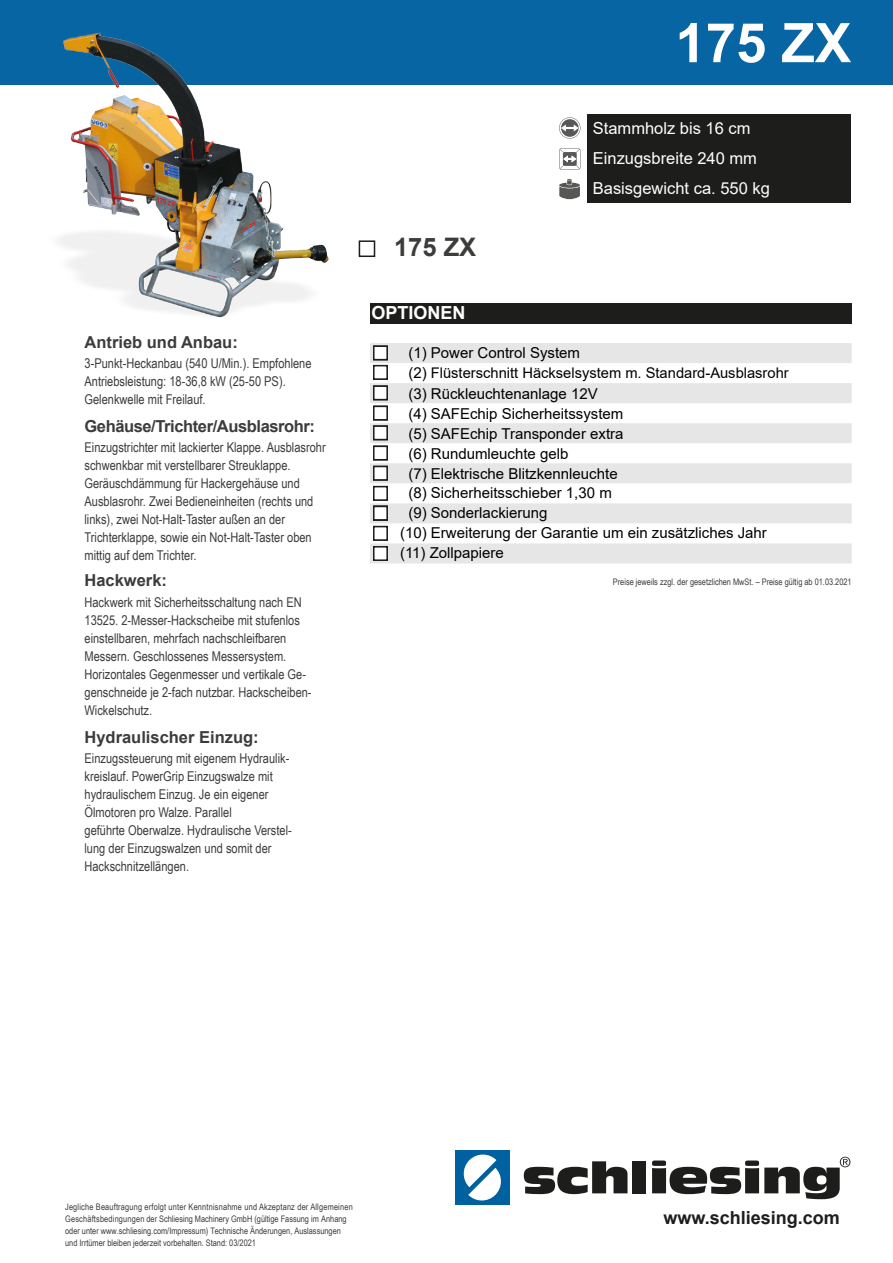
<style>
.page{position:relative;width:893px;height:1263px;background:#fff}
.page>*{position:absolute;margin:0;border:0;box-sizing:border-box;transform-origin:0 0}
.t1{font:700 54.6px "Arial";color:#fff}
.t2{font:700 25.5px "Arial";color:#3c3c3b}
.t3{font:700 18px "Arial";color:#1d1d1b}
.t4{font:700 18px "Arial";color:#fff}
.t5{font:16.5px/30px "Arial";color:#fff}
.t6{font:700 16.5px "Arial";color:#3c3c3b}
.t7{font:700 16.5px "Arial";letter-spacing:-.025em;color:#3c3c3b}
.t8{font:15px "Arial";color:#000}
.t9{font:14.7px "Arial";color:#000}
.t10{font:13.5px/18px "Arial Narrow";color:#3c3c3b}
.t11{font:9px/12px "Arial Narrow";color:#3c3c3b}
.s1{font-size:15px}
</style>
<div class="page">
<div style="left:0;top:0;width:893px;height:85px;background:#0865a4"></div>
<img style="left:59px;top:32px;width:331px;height:292px">
<div style="left:587px;top:114px;width:263px;height:88px;background:#1d1d1b"></div>
<svg style="left:559px;top:148px;width:21px;height:22px"></svg>
<svg style="left:559px;top:117px;width:21px;height:22px"></svg>
<svg style="left:559px;top:179px;width:21px;height:21px"></svg>
<svg style="left:524px;top:1161px;width:103px;height:33px"></svg>
<div style="left:632px;top:1161px;width:14px;height:32px;background:#1d1d1b"></div>
<div style="left:455px;top:1150px;width:55px;height:55px;background:#0061a1"></div>
<svg style="left:463px;top:1154px;width:38px;height:47px"></svg>
<svg style="left:652px;top:1157px;width:198px;height:42px"></svg>
<div style="left:359px;top:240px;width:16px;height:17px;background:#fff;border:2px solid #1d1d1b"></div>
<div style="left:370px;top:303px;width:482px;height:20px;background:#1d1d1b"></div>
<svg style="left:370px;top:343px;width:482px;height:220px;fill:#e6e6e6"></svg>
<div style="left:373px;top:385px;width:15px;height:15px;background:#fff;border:2px solid #1d1d1b"></div>
<div style="left:373px;top:406px;width:15px;height:14px;background:#fff;border:2px solid #1d1d1b"></div>
<div style="left:373px;top:425px;width:15px;height:15px;background:#fff;border:2px solid #1d1d1b"></div>
<div style="left:373px;top:446px;width:15px;height:14px;background:#fff;border:2px solid #1d1d1b"></div>
<div style="left:373px;top:466px;width:15px;height:15px;background:#fff;border:2px solid #1d1d1b"></div>
<div style="left:373px;top:486px;width:15px;height:15px;background:#fff;border:2px solid #1d1d1b"></div>
<div style="left:373px;top:506px;width:15px;height:15px;background:#fff;border:2px solid #1d1d1b"></div>
<div style="left:373px;top:526px;width:15px;height:15px;background:#fff;border:2px solid #1d1d1b"></div>
<div style="left:373px;top:546px;width:15px;height:15px;background:#fff;border:2px solid #1d1d1b"></div>
<div style="left:373px;top:365px;width:15px;height:15px;background:#fff;border:2px solid #1d1d1b"></div>
<div style="left:373px;top:345px;width:15px;height:15px;background:#fff;border:2px solid #1d1d1b"></div>
<p class="t6" style="left:85px;top:330px;width:155px">Antrieb und Anbau:</p>
<p class="t10" style="left:85px;top:353px;width:229px">3-Punkt-Heckanbau (540 U/Min.). Empfohlene<br>Antriebsleistung: 18-36,8 kW (25-50 PS).<br>Gelenkwelle mit Freilauf.</p>
<p class="t7" style="left:85px;top:414px;width:232px">Gehäuse/Trichter/Ausblasrohr:</p>
<p class="t10" style="left:85px;top:438px;width:243px">Einzugstrichter mit lackierter Klappe. Ausblasrohr schwenkbar mit verstellbarer Streuklappe.<br>Geräuschdämmung für Hackergehäuse und Ausblasrohr. Zwei Bedieneinheiten (rechts und links), zwei Not-Halt-Taster außen an der Trichterklappe, sowie ein Not-Halt-Taster oben mittig auf dem Trichter.</p>
<p class="t6" style="left:85px;top:569px;width:84px">Hackwerk:</p>
<p class="t10" style="left:85px;top:592px;width:229px">Hackwerk mit Sicherheitsschaltung nach EN 13525. 2-Messer-Hackscheibe mit stufenlos einstellbaren, mehrfach nachschleifbaren Messern. Geschlossenes Messersystem.<br>Horizontales Gegenmesser und vertikale Ge&shy;genschneide je 2-fach nutzbar. Hackscheiben-Wickelschutz.</p>
<p class="t6" style="left:85px;top:725px;width:176px">Hydraulischer Einzug:</p>
<p class="t10" style="left:85px;top:748px;width:209px">Einzugssteuerung mit eigenem Hydraulik&shy;kreislauf. PowerGrip Einzugswalze mit hydraulischem Einzug. Je ein eigener Ölmotoren pro Walze. Parallel<br>geführte Oberwalze. Hydraulische Verstel&shy;lung der Einzugswalzen und somit der Hackschnitzellängen.</p>
<h1 class="t1" style="left:675px;top:5px;width:177px">175 ZX</h1>
<h2 class="t2" style="left:394px;top:230px;width:84px">175 ZX</h2>
<p class="t5" style="left:593px;top:113px;width:179px">Stammholz bis 16 cm<br>Einzugsbreite 240 mm<br>Basisgewicht ca. 550 kg</p>
<h3 class="t4" style="left:371px;top:300px;width:95px">OPTIONEN</h3>
<p class="t8" style="left:408px;top:343px;width:173px">(1) Power Control System</p>
<p class="t9" style="left:408px;top:363px;width:382px"><span class="s1">(2)</span> Flüsterschnitt Häckselsystem m. Standard-Ausblasrohr</p>
<p class="t8" style="left:408px;top:383px;width:191px">(3) Rückleuchtenanlage 12V</p>
<p class="t8" style="left:408px;top:403px;width:217px">(4) SAFEchip Sicherheitssystem</p>
<p class="t8" style="left:408px;top:423px;width:217px">(5) SAFEchip Transponder extra</p>
<p class="t8" style="left:408px;top:443px;width:162px">(6) Rundumleuchte gelb</p>
<p class="t8" style="left:408px;top:463px;width:211px">(7) Elektrische Blitzkennleuchte</p>
<p class="t8" style="left:408px;top:482px;width:205px">(8) Sicherheitsschieber 1,30 m</p>
<p class="t8" style="left:408px;top:502px;width:141px">(9) Sonderlackierung</p>
<p class="t8" style="left:400px;top:522px;width:368px">(10) Erweiterung der Garantie um ein zusätzliches Jahr</p>
<p class="t8" style="left:400px;top:542px;width:105px">(11) Zollpapiere</p>
<p class="t11" style="left:613px;top:575px;width:240px">Preise jeweils zzgl. der gesetzlichen MwSt. – Preise gültig ab 01.03.2021</p>
<p class="t11" style="left:65px;top:1200px;width:289px">Jegliche Beauftragung erfolgt unter Kenntnisnahme und Akzeptanz der Allgemeinen Geschäftsbedingungen der Schliesing Machinery GmbH (gültige Fassung im Anhang oder unter www.schliesing.com/Impressum) Technische Änderungen, Auslassungen und Irrtümer bleiben jederzeit vorbehalten. Stand: 03/2021</p>
<h3 class="t3" style="left:663px;top:1205px;width:178px">www.schliesing.com</h3>
</div>
